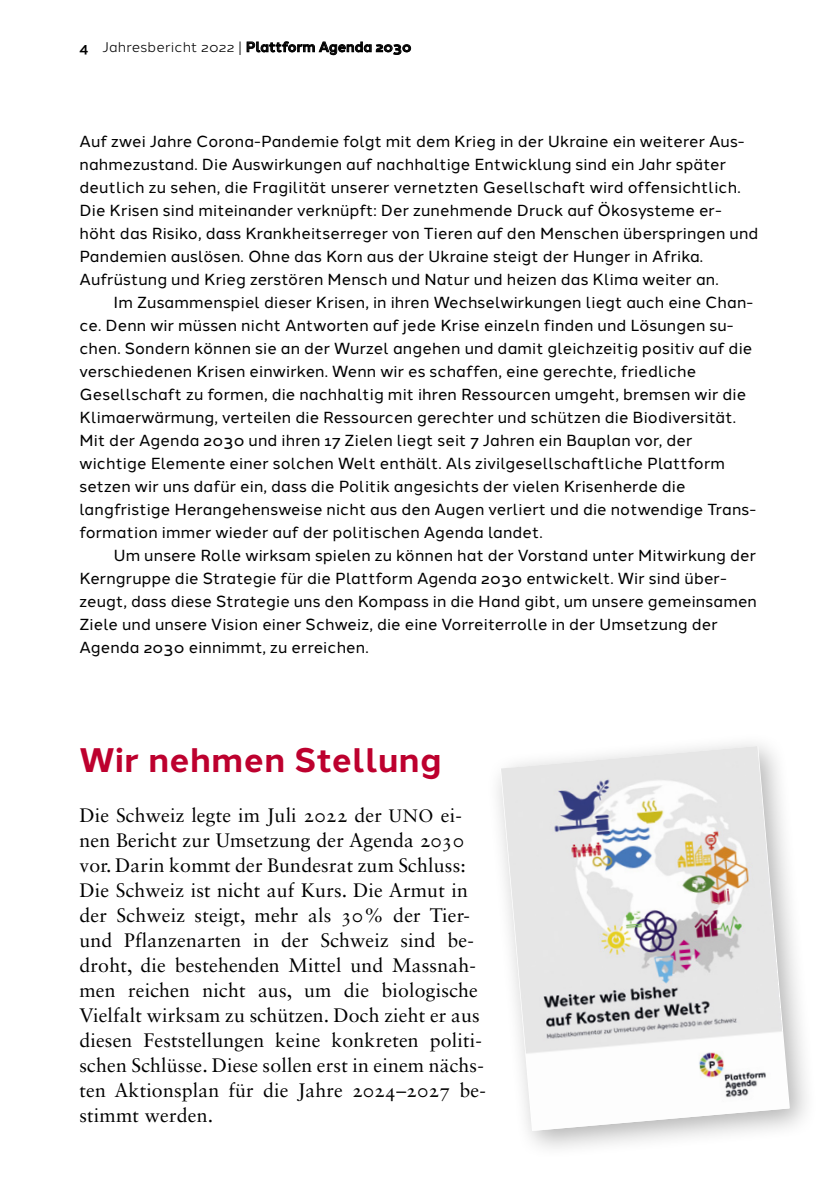
<style>
.page{position:relative;width:840px;height:1191px;background:#fff}
.page>*{position:absolute;margin:0;border:0;box-sizing:border-box;transform-origin:0 0}
.Titel{font:700 34px "Halcom";letter-spacing:.015em;color:#bd002e}
.Lauftext_oEinzug_203{font:19.6px/25px "Sabon LT Std";letter-spacing:.01em;color:#000}
.Lauftext_Halcom_mit{font:16px/23px "Halcom";letter-spacing:.01em;color:#000}
.Lauftext_Halcom_ohne{font:16px/23px "Halcom";letter-spacing:.01em;color:#000}
.t1{font:500 14px "Halcom";letter-spacing:.01em;color:#000}
.s1{font-weight:400}
.s2{font-size:18px}
</style>
<div class="page">
<div style="left:486px;top:732px;width:332px;height:428px;background:#000;opacity:.3"></div>
<img style="left:500px;top:746px;width:288px;height:384px">
<p class="t1" style="left:79px;top:36px;width:333px">4 <span class="s1">Jahresbericht 2022 |</span> Plattform Agenda 2030</p>
<p class="Lauftext_Halcom_ohne" style="left:79px;top:128px;width:680px">Auf zwei Jahre Corona-Pandemie folgt mit dem Krieg in der Ukraine ein weiterer Aus&shy;nahmezustand. Die Auswirkungen auf nachhaltige Entwicklung sind ein Jahr später deutlich zu sehen, die Fragilität unserer vernetzten Gesellschaft wird offensichtlich.<br>Die Krisen sind miteinander verknüpft: Der zunehmende Druck auf Ökosysteme er&shy;höht das Risiko, dass Krankheitserreger von Tieren auf den Menschen überspringen und Pandemien auslösen. Ohne das Korn aus der Ukraine steigt der Hunger in Afrika.<br>Aufrüstung und Krieg zerstören Mensch und Natur und heizen das Klima weiter an.</p>
<p class="Lauftext_Halcom_mit" style="left:79px;top:289px;width:678px;text-indent:34px">Im Zusammenspiel dieser Krisen, in ihren Wechselwirkungen liegt auch eine Chan&shy;ce. Denn wir müssen nicht Antworten auf jede Krise einzeln finden und Lösungen su&shy;chen. Sondern können sie an der Wurzel angehen und damit gleichzeitig positiv auf die verschiedenen Krisen einwirken. Wenn wir es schaffen, eine gerechte, friedliche Gesellschaft zu formen, die nachhaltig mit ihren Ressourcen umgeht, bremsen wir die Klimaerwärmung, verteilen die Ressourcen gerechter und schützen die Biodiversität.<br>Mit der Agenda 2030 und ihren 17 Zielen liegt seit 7 Jahren ein Bauplan vor, der wichtige Elemente einer solchen Welt enthält. Als zivilgesellschaftliche Plattform setzen wir uns dafür ein, dass die Politik angesichts der vielen Krisenherde die langfristige Herangehensweise nicht aus den Augen verliert und die notwendige Trans&shy;formation immer wieder auf der politischen Agenda landet.</p>
<p class="Lauftext_Halcom_mit" style="left:79px;top:542px;width:678px;text-indent:34px">Um unsere Rolle wirksam spielen zu können hat der Vorstand unter Mitwirkung der Kerngruppe die Strategie für die Plattform Agenda 2030 entwickelt. Wir sind über&shy;zeugt, dass diese Strategie uns den Kompass in die Hand gibt, um unsere gemeinsamen Ziele und unsere Vision einer Schweiz, die eine Vorreiterrolle in der Umsetzung der Agenda 2030 einnimmt, zu erreichen.</p>
<h2 class="Titel" style="left:79px;top:733px;width:363px">Wir nehmen Stellung</h2>
<p class="Lauftext_oEinzug_203" style="left:79px;top:802px;width:408px">Die Schweiz legte im Juli 2022 der <span class="s2">UNO</span> ei&shy;nen Bericht zur Umsetzung der Agenda 2030 vor. Darin kommt der Bundesrat zum Schluss:<br>Die Schweiz ist nicht auf Kurs. Die Armut in der Schweiz steigt, mehr als 30% der Tier&shy;und Pflanzenarten in der Schweiz sind be&shy;droht, die bestehenden Mittel und Massnah&shy;men reichen nicht aus, um die biologische Vielfalt wirksam zu schützen. Doch zieht er aus diesen Feststellungen keine konkreten politi&shy;schen Schlüsse. Diese sollen erst in einem nächs&shy;ten Aktionsplan für die Jahre 2024–2027 be&shy;stimmt werden.</p>
</div>
